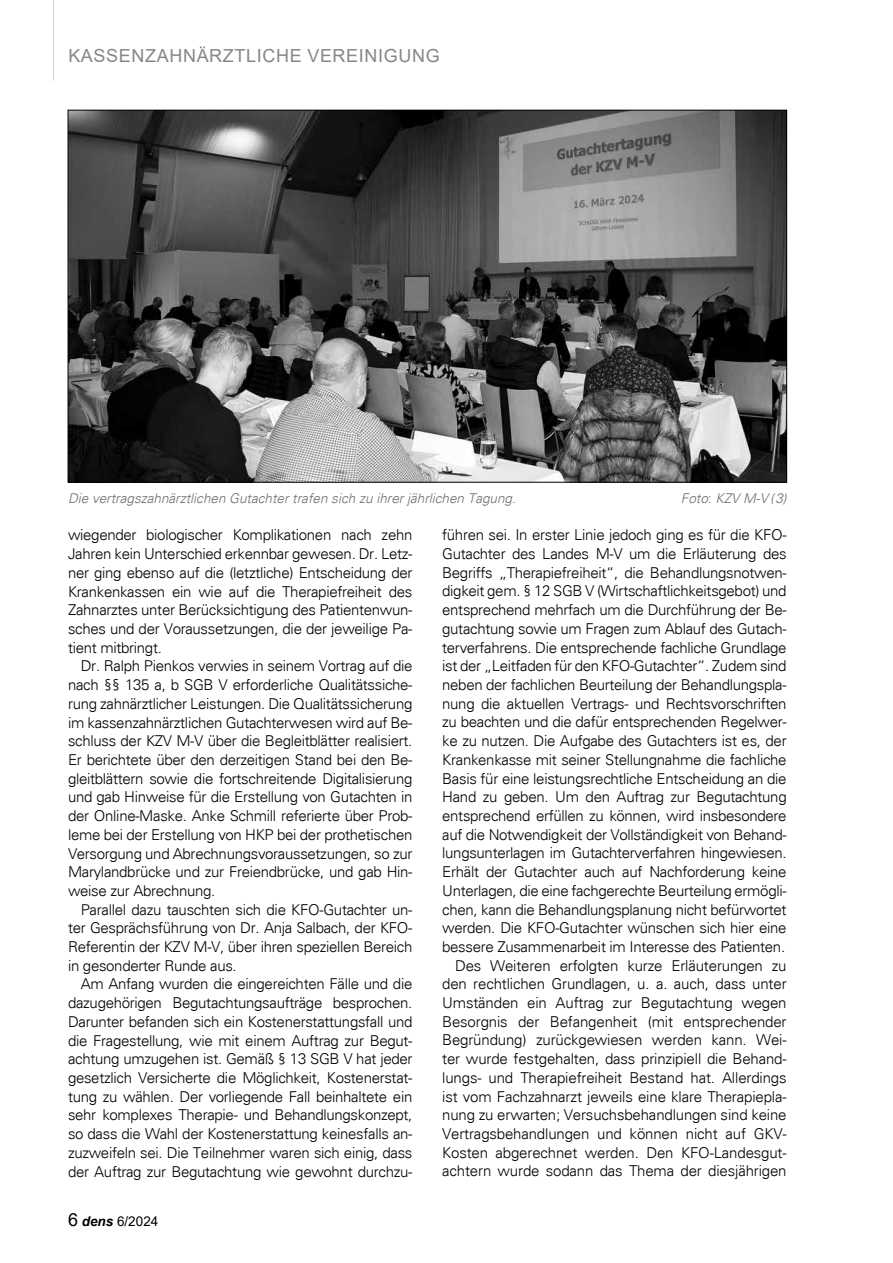
<style>
.page{position:relative;width:893px;height:1263px;background:#fff}
.page>*{position:absolute;margin:0;border:0;box-sizing:border-box;transform-origin:0 0}
.t1{font:18px "Arial";letter-spacing:.035em;color:#878787}
.t2{font:300 15px/18.8px "Univers";letter-spacing:-.02em;color:#000;text-align:justify}
.t3{font:italic 300 13.5px "Univers";color:#706f6f}
.t4{font:13.5px "Arial";color:#000}
.s1{font-size:18px}
.s2{font-weight:700;font-style:italic}
</style>
<div class="page">
<hr style="left:53px;top:0;width:1px;height:81px;background:#d2d2d2">
<img style="left:70px;top:112px;width:715px;height:368px">
<p class="t1" style="left:68px;top:43px;width:373px">KASSENZAHNÄRZTLICHE VEREINIGUNG</p>
<p class="t3" style="left:68px;top:490px;width:449px">Die vertragszahnärztlichen Gutachter trafen sich zu ihrer jährlichen Tagung.</p>
<p class="t3" style="left:681px;top:490px;width:107px">Foto: KZV M-V (3)</p>
<p class="t2" style="left:68px;top:526px;width:346px">wiegender biologischer Komplikationen nach zehn Jahren kein Unterschied erkennbar gewesen. Dr. Letz&shy;ner ging ebenso auf die (letztliche) Entscheidung der Krankenkassen ein wie auf die Therapiefreiheit des Zahnarztes unter Berücksichtigung des Patientenwun&shy;sches und der Voraussetzungen, die der jeweilige Pa&shy;tient mitbringt.</p>
<p class="t2" style="left:68px;top:657px;width:346px;text-indent:13px">Dr. Ralph Pienkos verwies in seinem Vortrag auf die nach §§ 135 a, b SGB V erforderliche Qualitätssiche&shy;rung zahnärztlicher Leistungen. Die Qualitätssicherung im kassenzahnärztlichen Gutachterwesen wird auf Be&shy;schluss der KZV M-V über die Begleitblätter realisiert.<br>Er berichtete über den derzeitigen Stand bei den Be&shy;gleitblättern sowie die fortschreitende Digitalisierung und gab Hinweise für die Erstellung von Gutachten in der Online-Maske. Anke Schmill referierte über Prob&shy;leme bei der Erstellung von HKP bei der prothetischen Versorgung und Abrechnungsvoraussetzungen, so zur Marylandbrücke und zur Freiendbrücke, und gab Hin&shy;weise zur Abrechnung.</p>
<p class="t2" style="left:68px;top:900px;width:346px;text-indent:13px">Parallel dazu tauschten sich die KFO-Gutachter un&shy;ter Gesprächsführung von Dr. Anja Salbach, der KFO-Referentin der KZV M-V, über ihren speziellen Bereich in gesonderter Runde aus.</p>
<p class="t2" style="left:68px;top:975px;width:346px;text-indent:13px">Am Anfang wurden die eingereichten Fälle und die dazugehörigen Begutachtungsaufträge besprochen.<br>Darunter befanden sich ein Kostenerstattungsfall und die Fragestellung, wie mit einem Auftrag zur Begut&shy;achtung umzugehen ist. Gemäß § 13 SGB V hat jeder gesetzlich Versicherte die Möglichkeit, Kostenerstat&shy;tung zu wählen. Der vorliegende Fall beinhaltete ein sehr komplexes Therapie- und Behandlungskonzept, so dass die Wahl der Kostenerstattung keinesfalls an&shy;zuzweifeln sei. Die Teilnehmer waren sich einig, dass der Auftrag zur Begutachtung wie gewohnt durchzu-</p>
<p class="t4" style="left:68px;top:1211px;width:92px"><span class="s1">6</span> <span class="s2">dens</span> 6/2024</p>
<p class="t2" style="left:442px;top:526px;width:346px;text-align:right">führen sei. In erster Linie jedoch ging es für die KFO-Gutachter des Landes M-V um die Erläuterung des Begriffs „Therapiefreiheit“, die Behandlungsnotwen&shy;digkeit gem. § 12 SGB V (Wirtschaftlichkeitsgebot) und entsprechend mehrfach um die Durchführung der Be&shy;gutachtung sowie um Fragen zum Ablauf des Gutach&shy;terverfahrens. Die entsprechende fachliche Grundlage ist der „Leitfaden für den KFO-Gutachter“. Zudem sind neben der fachlichen Beurteilung der Behandlungspla&shy;nung die aktuellen Vertrags- und Rechtsvorschriften zu beachten und die dafür entsprechenden Regelwer&shy;ke zu nutzen. Die Aufgabe des Gutachters ist es, der Krankenkasse mit seiner Stellungnahme die fachliche Basis für eine leistungsrechtliche Entscheidung an die Hand zu geben. Um den Auftrag zur Begutachtung entsprechend erfüllen zu können, wird insbesondere auf die Notwendigkeit der Vollständigkeit von Behand&shy;lungsunterlagen im Gutachterverfahren hingewiesen.<br>Erhält der Gutachter auch auf Nachforderung keine Unterlagen, die eine fachgerechte Beurteilung ermögli&shy;chen, kann die Behandlungsplanung nicht befürwortet werden. Die KFO-Gutachter wünschen sich hier eine bessere Zusammenarbeit im Interesse des Patienten.<br>Des Weiteren erfolgten kurze Erläuterungen zu den rechtlichen Grundlagen, u. a. auch, dass unter Umständen ein Auftrag zur Begutachtung wegen Besorgnis der Befangenheit (mit entsprechender Begründung) zurückgewiesen werden kann. Wei&shy;ter wurde festgehalten, dass prinzipiell die Behand&shy;lungs- und Therapiefreiheit Bestand hat. Allerdings ist vom Fachzahnarzt jeweils eine klare Therapiepla&shy;nung zu erwarten; Versuchsbehandlungen sind keine Vertragsbehandlungen und können nicht auf GKV-Kosten abgerechnet werden. Den KFO-Landesgut&shy;achtern wurde sodann das Thema der diesjährigen</p>
</div>
